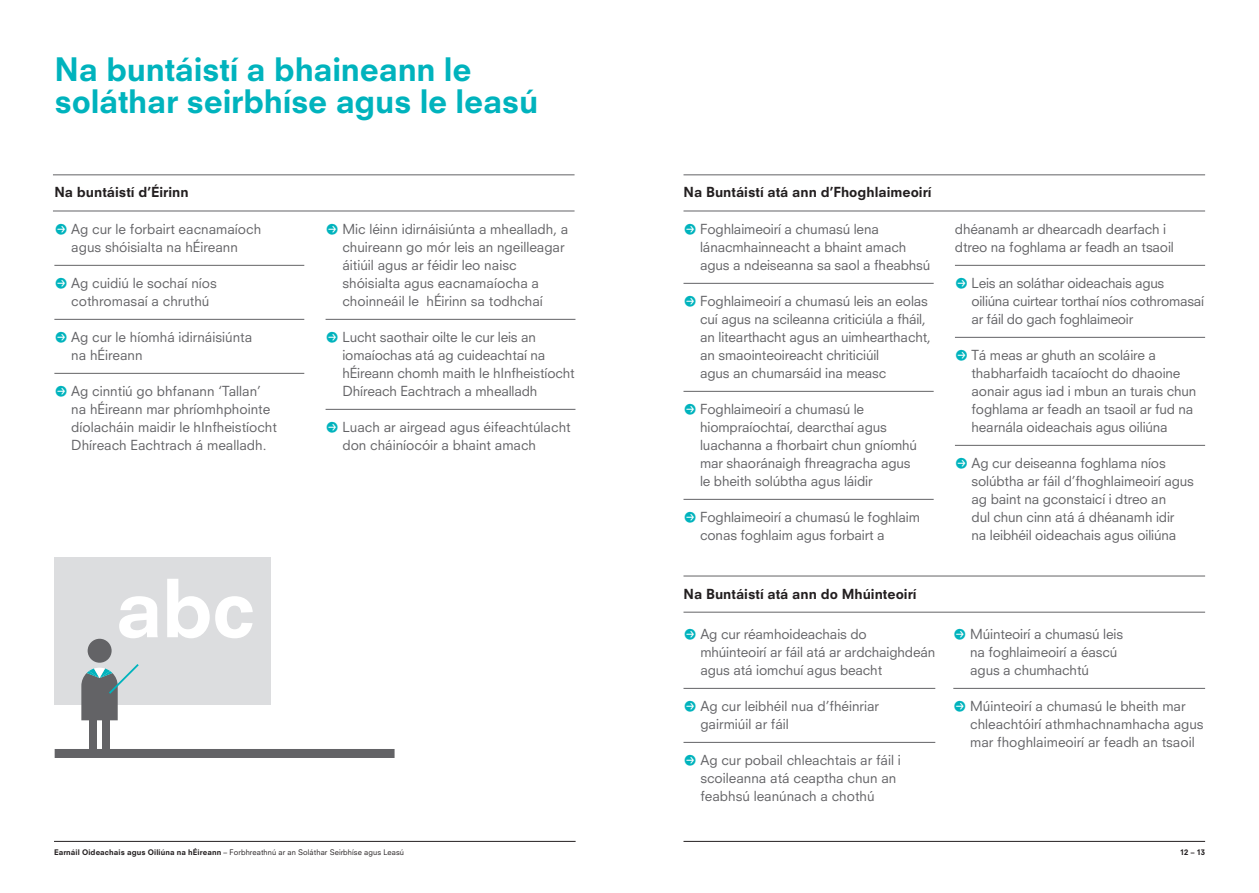
<style>
.page{position:relative;width:1259px;height:893px;background:#fff}
.page>*{position:absolute;margin:0;border:0;box-sizing:border-box;transform-origin:0 0}
.t1{font:800 31.5px/31.5px "Neuzeit S";letter-spacing:-.01em;color:#00b3bd}
.t2{font:13.5px/18px "Neuzeit S";letter-spacing:-.01em;color:#636366}
.t3{font:800 13.5px "Neuzeit S";color:#231f20}
.t4{font:7.5px "Neuzeit S";letter-spacing:.01em;color:#231f20}
.t5{font:800 7.5px "Neuzeit S";color:#231f20}
.s1{font-family:"Button Bonus Circle Negative";color:#00b3bd}
.s2{font-weight:800}
</style>
<div class="page">
<hr style="left:54px;top:841px;width:521px;height:1px;background:#231f20">
<hr style="left:683px;top:841px;width:522px;height:1px;background:#231f20">
<hr style="left:683px;top:175px;width:522px;height:1px;background:#636366">
<hr style="left:683px;top:576px;width:522px;height:1px;background:#636366">
<hr style="left:683px;top:211px;width:522px;height:1px;background:#636366">
<hr style="left:683px;top:612px;width:522px;height:1px;background:#636366">
<hr style="left:683px;top:283px;width:250px;height:1px;background:#636366">
<hr style="left:683px;top:391px;width:250px;height:1px;background:#636366">
<hr style="left:683px;top:499px;width:250px;height:1px;background:#636366">
<hr style="left:955px;top:265px;width:250px;height:1px;background:#636366">
<hr style="left:955px;top:337px;width:250px;height:1px;background:#636366">
<hr style="left:955px;top:445px;width:250px;height:1px;background:#636366">
<hr style="left:683px;top:688px;width:252px;height:1px;background:#636366">
<hr style="left:683px;top:742px;width:252px;height:1px;background:#636366">
<hr style="left:953px;top:688px;width:252px;height:1px;background:#636366">
<hr style="left:54px;top:265px;width:250px;height:1px;background:#636366">
<hr style="left:54px;top:319px;width:250px;height:1px;background:#636366">
<hr style="left:54px;top:373px;width:250px;height:1px;background:#636366">
<hr style="left:325px;top:319px;width:250px;height:1px;background:#636366">
<hr style="left:325px;top:409px;width:250px;height:1px;background:#636366">
<hr style="left:53px;top:175px;width:521px;height:1px;background:#636366">
<hr style="left:53px;top:211px;width:521px;height:1px;background:#636366">
<div style="left:55px;top:749px;width:339px;height:9px;background:#636366"></div>
<div style="left:54px;top:557px;width:217px;height:148px;background:#dcdddf"></div>
<svg style="left:119px;top:596px;width:39px;height:42px"></svg>
<svg style="left:167px;top:579px;width:86px;height:59px"></svg>
<div style="left:89px;top:719px;width:8px;height:32px;background:#636366"></div>
<div style="left:102px;top:719px;width:8px;height:32px;background:#636366"></div>
<div style="left:88px;top:639px;width:24px;height:24px;background:#636366;border-radius:50%"></div>
<svg style="left:81px;top:662px;width:58px;height:58px"></svg>
<h1 class="t1" style="left:55px;top:53px;width:485px">Na buntáistí a bhaineann le soláthar seirbhíse agus le leasú</h1>
<p class="t3" style="left:54px;top:184px;width:136px">Na buntáistí d’Éirinn</p>
<p class="t2" style="left:54px;top:220px;width:208px;text-align:center"><span class="s1">P</span> Ag cur le forbairt eacnamaíoch agus shóisialta na hÉireann</p>
<p class="t2" style="left:71px;top:274px;width:147px;text-indent:-17px"><span class="s1">P</span> Ag cuidiú le sochaí níos cothromasaí a chruthú</p>
<p class="t2" style="left:71px;top:328px;width:182px;text-indent:-17px"><span class="s1">P</span> Ag cur le híomhá idirnáisiúnta na hÉireann</p>
<p class="t2" style="left:71px;top:382px;width:207px;text-indent:-17px"><span class="s1">P</span> Ag cinntiú go bhfanann ‘Tallan’ na hÉireann mar phríomhphointe díolacháin maidir le hInfheistíocht Dhíreach Eachtrach á mealladh.</p>
<p class="t2" style="left:342px;top:220px;width:227px;text-indent:-17px"><span class="s1">P</span> Mic léinn idirnáisiúnta a mhealladh, a chuireann go mór leis an ngeilleagar áitiúil agus ar féidir leo naisc shóisialta agus eacnamaíocha a choinneáil le hÉirinn sa todhchaí</p>
<p class="t2" style="left:342px;top:328px;width:234px;text-indent:-17px"><span class="s1">P</span> Lucht saothair oilte le cur leis an iomaíochas atá ag cuideachtaí na hÉireann chomh maith le hInfheistíocht Dhíreach Eachtrach a mhealladh</p>
<p class="t2" style="left:342px;top:418px;width:230px;text-indent:-17px"><span class="s1">P</span> Luach ar airgead agus éifeachtúlacht don cháiníocóir a bhaint amach</p>
<p class="t3" style="left:683px;top:184px;width:250px">Na Buntáistí atá ann d’Fhoghlaimeoirí</p>
<p class="t2" style="left:700px;top:220px;width:232px;text-indent:-17px"><span class="s1">P</span> Foghlaimeoirí a chumasú lena lánacmhainneacht a bhaint amach agus a ndeiseanna sa saol a fheabhsú</p>
<p class="t2" style="left:700px;top:292px;width:232px;text-indent:-17px"><span class="s1">P</span> Foghlaimeoirí a chumasú leis an eolas cuí agus na scileanna criticiúla a fháil, an litearthacht agus an uimhearthacht, an smaointeoireacht chriticiúil<br>agus an chumarsáid ina measc</p>
<p class="t2" style="left:700px;top:400px;width:218px;text-indent:-17px"><span class="s1">P</span> Foghlaimeoirí a chumasú le hiompraíochtaí, dearcthaí agus luachanna a fhorbairt chun gníomhú mar shaoránaigh fhreagracha agus le bheith solúbtha agus láidir</p>
<p class="t2" style="left:700px;top:508px;width:221px;text-indent:-17px"><span class="s1">P</span> Foghlaimeoirí a chumasú le foghlaim conas foghlaim agus forbairt a</p>
<p class="t3" style="left:683px;top:586px;width:235px">Na Buntáistí atá ann do Mhúinteoirí</p>
<p class="t2" style="left:700px;top:625px;width:236px;text-indent:-17px"><span class="s1">P</span> Ag cur réamhoideachais do mhúinteoirí ar fáil atá ar ardchaighdeán agus atá iomchuí agus beacht</p>
<p class="t2" style="left:700px;top:697px;width:180px;text-indent:-17px"><span class="s1">P</span> Ag cur leibhéil nua d’fhéinriar gairmiúil ar fáil</p>
<p class="t2" style="left:700px;top:751px;width:202px;text-indent:-17px"><span class="s1">P</span> Ag cur pobail chleachtais ar fáil i scoileanna atá ceaptha chun an feabhsú leanúnach a chothú</p>
<p class="t2" style="left:955px;top:220px;width:220px">dhéanamh ar dhearcadh dearfach i dtreo na foghlama ar feadh an tsaoil</p>
<p class="t2" style="left:971px;top:274px;width:234px;text-indent:-17px"><span class="s1">P</span> Leis an soláthar oideachais agus oiliúna cuirtear torthaí níos cothromasaí ar fáil do gach foghlaimeoir</p>
<p class="t2" style="left:971px;top:346px;width:226px;text-indent:-17px"><span class="s1">P</span> Tá meas ar ghuth an scoláire a thabharfaidh tacaíocht do dhaoine aonair agus iad i mbun an turais chun foghlama ar feadh an tsaoil ar fud na hearnála oideachais agus oiliúna</p>
<p class="t2" style="left:971px;top:454px;width:224px;text-indent:-17px"><span class="s1">P</span> Ag cur deiseanna foghlama níos solúbtha ar fáil d’fhoghlaimeoirí agus ag baint na gconstaicí i dtreo an<br>dul chun cinn atá á dhéanamh idir<br>na leibhéil oideachais agus oiliúna</p>
<p class="t2" style="left:970px;top:625px;width:154px;text-indent:-17px"><span class="s1">P</span> Múinteoirí a chumasú leis na foghlaimeoirí a éascú agus a chumhachtú</p>
<p class="t2" style="left:970px;top:697px;width:235px;text-indent:-17px"><span class="s1">P</span> Múinteoirí a chumasú le bheith mar chleachtóirí athmhachnamhacha agus mar fhoghlaimeoirí ar feadh an tsaoil</p>
<p class="t4" style="left:54px;top:848px;width:351px"><span class="s2">Earnáil Oideachais agus Oiliúna na hÉireann</span> – Forbhreathnú ar an Soláthar Seirbhíse agus Leasú</p>
<p class="t5" style="left:1180px;top:848px;width:27px">12 – 13</p>
</div>
